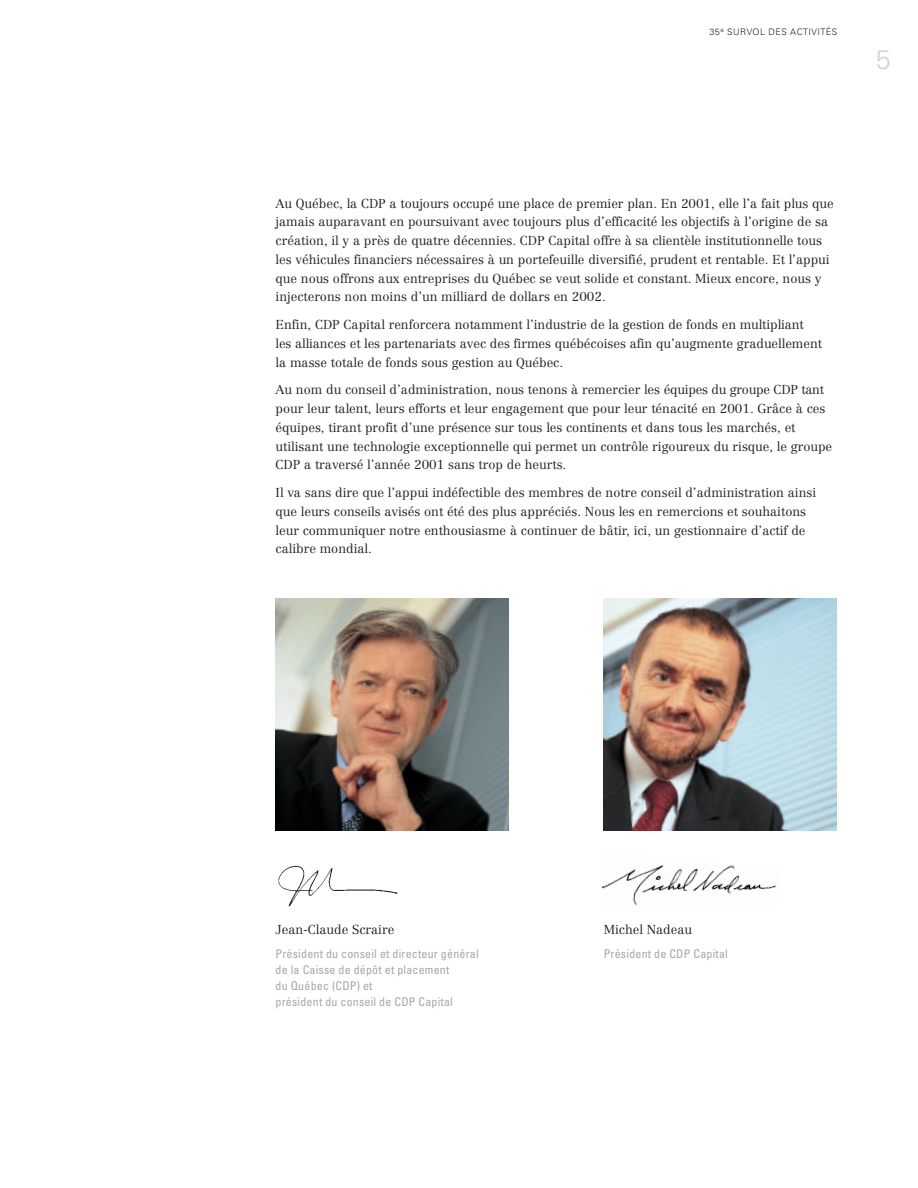
<style>
.page{position:relative;width:918px;height:1188px;background:#fff}
.page>*{position:absolute;margin:0;border:0;box-sizing:border-box;transform-origin:0 0}
.t1{font:300 27px "Univers";color:#d2d3cf}
.t2{font:300 12.75px/18.8px "Centennial";color:#231f1f}
.t3{font:condensed 12px/15.8px "Univers";letter-spacing:.015em;color:#a7a9a3}
.t4{font:300 9px "Univers";letter-spacing:.05em;color:#231f1f}
</style>
<div class="page">
<img style="left:278px;top:865px;width:120px;height:42px">
<img style="left:601px;top:864px;width:175px;height:42px">
<img style="left:276px;top:599px;width:233px;height:231px">
<img style="left:604px;top:599px;width:233px;height:231px">
<p class="t4" style="left:710px;top:28px;width:129px">35<sup>e</sup> SURVOL DES ACTIVITÉS</p>
<h1 class="t1" style="left:876px;top:50px;width:17px">5</h1>
<p class="t2" style="left:276px;top:195px;width:560px">Au Québec, la CDP a toujours occupé une place de premier plan. En 2001, elle l’a fait plus que jamais auparavant en poursuivant avec toujours plus d’efficacité les objectifs à l’origine de sa création, il y a près de quatre décennies. CDP Capital offre à sa clientèle institutionnelle tous les véhicules financiers nécessaires à un portefeuille diversifié, prudent et rentable. Et l’appui que nous offrons aux entreprises du Québec se veut solide et constant. Mieux encore, nous y injecterons non moins d’un milliard de dollars en 2002.</p>
<p class="t2" style="left:276px;top:316px;width:548px">Enfin, CDP Capital renforcera notamment l’industrie de la gestion de fonds en multipliant les alliances et les partenariats avec des firmes québécoises afin qu’augmente graduellement la masse totale de fonds sous gestion au Québec.</p>
<p class="t2" style="left:276px;top:382px;width:558px">Au nom du conseil d’administration, nous tenons à remercier les équipes du groupe CDP tant pour leur talent, leurs efforts et leur engagement que pour leur ténacité en 2001. Grâce à ces équipes, tirant profit d’une présence sur tous les continents et dans tous les marchés, et utilisant une technologie exceptionnelle qui permet un contrôle rigoureux du risque, le groupe CDP a traversé l’année 2001 sans trop de heurts.</p>
<p class="t2" style="left:276px;top:484px;width:542px">Il va sans dire que l’appui indéfectible des membres de notre conseil d’administration ainsi que leurs conseils avisés ont été des plus appréciés. Nous les en remercions et souhaitons leur communiquer notre enthousiasme à continuer de bâtir, ici, un gestionnaire d’actif de calibre mondial.</p>
<p class="t2" style="left:276px;top:921px;width:120px">Jean-Claude Scraire</p>
<p class="t3" style="left:276px;top:947px;width:205px">Président du conseil et directeur général de la Caisse de dépôt et placement<br>du Québec (CDP) et<br>président du conseil de CDP Capital</p>
<p class="t2" style="left:604px;top:921px;width:90px">Michel Nadeau</p>
<p class="t3" style="left:604px;top:947px;width:126px">Président de CDP Capital</p>
</div>
